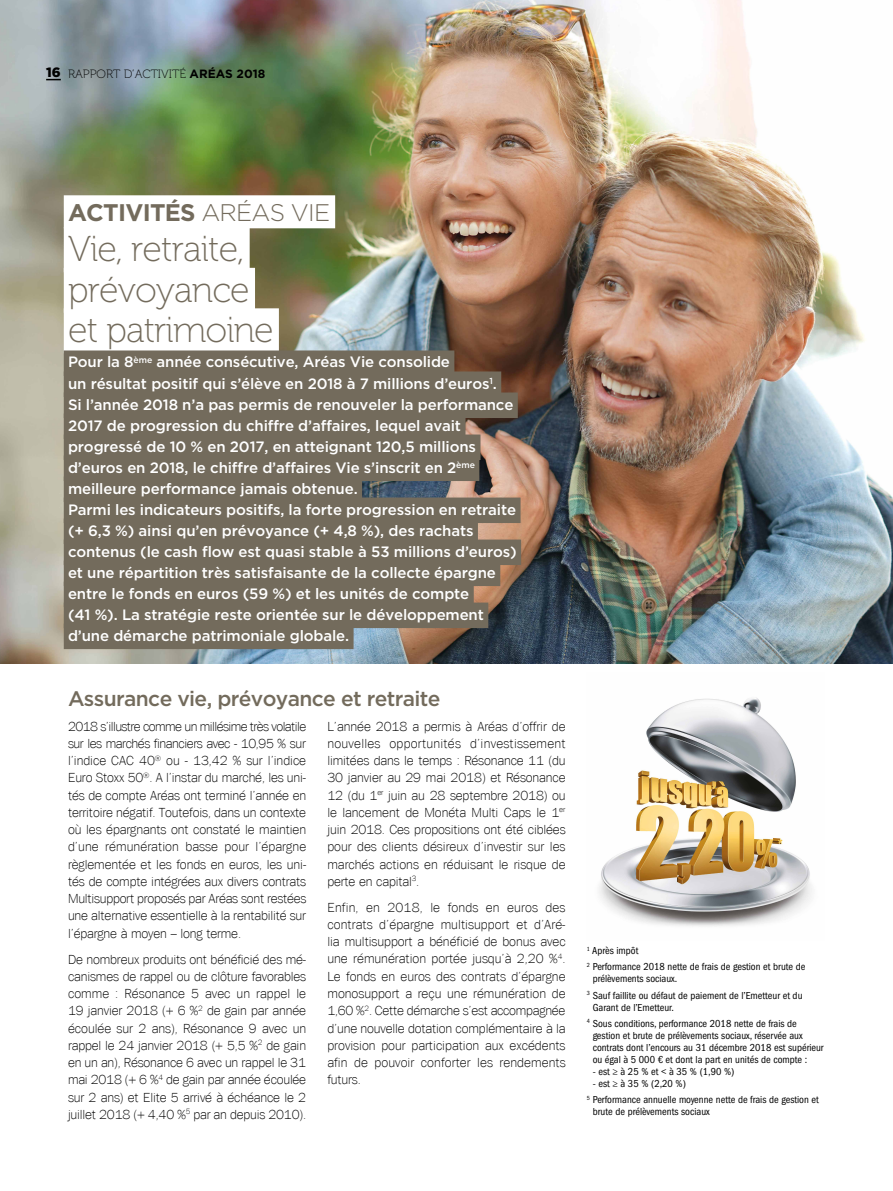
<style>
.page{position:relative;width:893px;height:1191px;background:#fff}
.page>*{position:absolute;margin:0;border:0;box-sizing:border-box;transform-origin:0 0}
.t1{font:36px/40.5px "Museo 100";letter-spacing:-.025em;color:#736b5c}
.t2{font:700 24px "Gotham";letter-spacing:-.03em;color:#736b5c}
.t3{font:500 21px "Gotham";letter-spacing:-.03em;color:#736b5c}
.t4{font:500 15px/21px "Gotham";letter-spacing:-.01em;color:#fff}
.t5{font:300 13.5px/17.2px "Franklin T";letter-spacing:-.01em;color:#000;text-align:justify}
.t6{font:900 13.5px "Gotham";color:#000}
.t7{font:12px "Museo 100";color:#000}
.t8{font:condensed 10.5px/16.2px "ITC Franklin Gothic Std";color:#000}
.s1{font-family:"Gotham";font-weight:700}
.s2{font-weight:300}
</style>
<div class="page">
<img style="left:599px;top:698px;width:213px;height:228px">
<img style="left:0;top:0;width:893px;height:663px">
<div style="left:64px;top:195px;width:271px;height:33px;background:#fff"></div>
<div style="left:64px;top:227px;width:186px;height:45px;background:#fff"></div>
<div style="left:64px;top:268px;width:191px;height:45px;background:#fff"></div>
<div style="left:64px;top:308px;width:215px;height:45px;background:#fff"></div>
<div style="left:64px;top:350px;width:390px;height:26px;background:#736b5c"></div>
<div style="left:64px;top:371px;width:437px;height:26px;background:#736b5c"></div>
<div style="left:64px;top:392px;width:454px;height:26px;background:#736b5c"></div>
<div style="left:64px;top:413px;width:401px;height:26px;background:#736b5c"></div>
<div style="left:64px;top:434px;width:416px;height:26px;background:#736b5c"></div>
<div style="left:64px;top:455px;width:415px;height:26px;background:#736b5c"></div>
<div style="left:64px;top:476px;width:298px;height:26px;background:#736b5c"></div>
<div style="left:64px;top:497px;width:457px;height:26px;background:#736b5c"></div>
<div style="left:64px;top:518px;width:414px;height:26px;background:#736b5c"></div>
<div style="left:64px;top:539px;width:457px;height:26px;background:#736b5c"></div>
<div style="left:64px;top:560px;width:436px;height:26px;background:#736b5c"></div>
<div style="left:64px;top:581px;width:410px;height:26px;background:#736b5c"></div>
<div style="left:64px;top:602px;width:424px;height:26px;background:#736b5c"></div>
<div style="left:64px;top:623px;width:290px;height:26px;background:#736b5c"></div>
<svg style="left:46px;top:79px;width:15px;height:1px"></svg>
<p class="t6" style="left:46px;top:63px;width:16px">16</p>
<p class="t7" style="left:68px;top:67px;width:199px">RAPPORT D’ACTIVITÉ <span class="s1">ARÉAS 2018</span></p>
<h2 class="t2" style="left:68px;top:196px;width:264px">ACTIVITÉS <span class="s2">ARÉAS VIE</span></h2>
<h1 class="t1" style="left:68px;top:230px;width:207px">Vie, retraite, prévoyance et patrimoine</h1>
<p class="t4" style="left:68px;top:351px;width:450px">Pour la 8<sup>ème</sup> année consécutive, Aréas Vie consolide<br>un résultat positif qui s’élève en 2018 à 7 millions d’euros<sup>1</sup>.<br>Si l’année 2018 n’a pas permis de renouveler la performance 2017 de progression du chiffre d’affaires, lequel avait progressé de 10 % en 2017, en atteignant 120,5 millions d’euros en 2018, le chiffre d’affaires Vie s’inscrit en 2<sup>ème </sup>meilleure performance jamais obtenue.<br>Parmi les indicateurs positifs, la forte progression en retraite (+ 6,3 %) ainsi qu’en prévoyance (+ 4,8 %), des rachats contenus (le cash flow est quasi stable à 53 millions d’euros) et une répartition très satisfaisante de la collecte épargne entre le fonds en euros (59 %) et les unités de compte<br>(41 %). La stratégie reste orientée sur le développement d’une démarche patrimoniale globale.</p>
<h3 class="t3" style="left:68px;top:684px;width:374px">Assurance vie, prévoyance et retraite</h3>
<p class="t5" style="left:68px;top:717px;width:240px">2018 s’illustre comme un millésime très volatile sur les marchés financiers avec - 10,95 % sur l’indice CAC 40<sup>®</sup> ou - 13,42 % sur l’indice Euro Stoxx 50<sup>®</sup>. A l’instar du marché, les uni&shy;tés de compte Aréas ont terminé l’année en territoire négatif. Toutefois, dans un contexte où les épargnants ont constaté le maintien d’une rémunération basse pour l’épargne règlementée et les fonds en euros, les uni&shy;tés de compte intégrées aux divers contrats Multisupport proposés par Aréas sont restées une alternative essentielle à la rentabilité sur l’épargne à moyen – long terme.</p>
<p class="t5" style="left:68px;top:950px;width:240px">De nombreux produits ont bénéficié des mé&shy;canismes de rappel ou de clôture favorables comme : Résonance 5 avec un rappel le 19 janvier 2018 (+ 6 %<sup>2</sup> de gain par année écoulée sur 2 ans), Résonance 9 avec un rappel le 24 janvier 2018 (+ 5,5 %<sup>2</sup> de gain en un an), Résonance 6 avec un rappel le 31 mai 2018 (+ 6 %<sup>4</sup> de gain par année écoulée sur 2 ans) et Elite 5 arrivé à échéance le 2 juillet 2018 (+ 4,40 %<sup>5</sup> par an depuis 2010).</p>
<p class="t5" style="left:327px;top:717px;width:240px">L’année 2018 a permis à Aréas d’offrir de nouvelles opportunités d’investissement limitées dans le temps : Résonance 11 (du 30 janvier au 29 mai 2018) et Résonance 12 (du 1<sup>er</sup> juin au 28 septembre 2018) ou le lancement de Monéta Multi Caps le 1<sup>er </sup>juin 2018. Ces propositions ont été ciblées pour des clients désireux d’investir sur les marchés actions en réduisant le risque de perte en capital<sup>3</sup>.</p>
<p class="t5" style="left:327px;top:898px;width:240px">Enfin, en 2018, le fonds en euros des contrats d’épargne multisupport et d’Aré&shy;lia multisupport a bénéficié de bonus avec une rémunération portée jusqu’à 2,20 %<sup>4</sup>.<br>Le fonds en euros des contrats d’épargne monosupport a reçu une rémunération de 1,60 %<sup>2</sup>. Cette démarche s’est accompagnée d’une nouvelle dotation complémentaire à la provision pour participation aux excédents afin de pouvoir conforter les rendements futurs.</p>
<p class="t8" style="left:587px;top:942px;width:220px"><sup>1</sup> Après impôt<br><sup>2</sup> Performance 2018 nette de frais de gestion et brute de</p>
<p class="t8" style="left:587px;top:970px;width:217px;text-indent:6px">prélèvements sociaux.<br><sup>3</sup> Sauf faillite ou défaut de paiement de l’Emetteur et du</p>
<p class="t8" style="left:587px;top:999px;width:211px;text-indent:6px">Garant de l’Emetteur.<br><sup>4</sup> Sous conditions, performance 2018 nette de frais de</p>
<p class="t8" style="left:593px;top:1029px;width:232px;line-height:12px">gestion et brute de prélèvements sociaux, réservée aux contrats dont l’encours au 31 décembre 2018 est supérieur ou égal à 5 000 € et dont la part en unités de compte :</p>
<p class="t8" style="left:593px;top:1063px;width:143px">- est ≥ à 25 % et &lt; à 35 % (1,90 %)</p>
<p class="t8" style="left:587px;top:1075px;width:233px;text-indent:6px">- est ≥ à 35 % (2,20 %)<br><sup>5</sup> Performance annuelle moyenne nette de frais de gestion et</p>
<p class="t8" style="left:593px;top:1103px;width:119px">brute de prélèvements sociaux</p>
</div>
